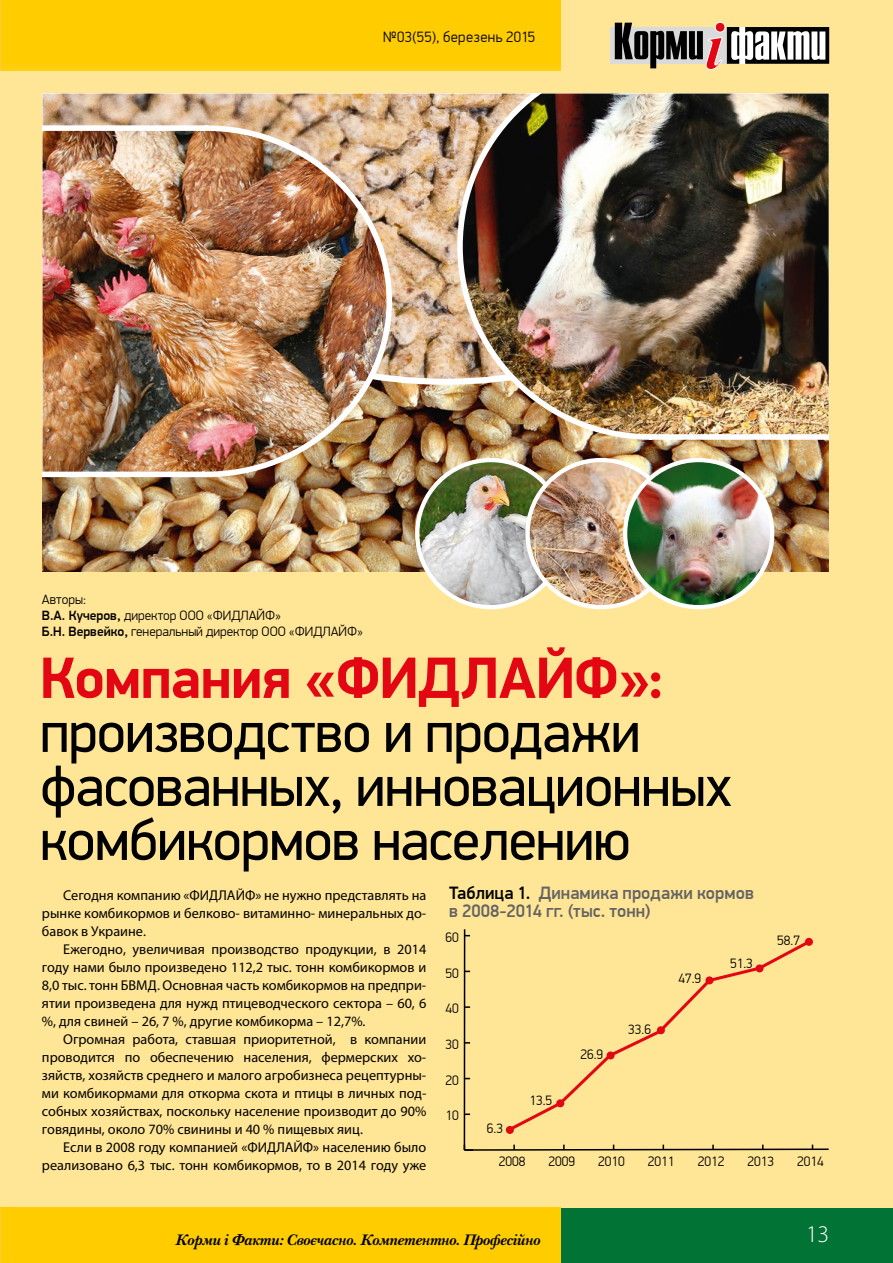
<style>
.page{position:relative;width:893px;height:1263px;background:#fff}
.page>*{position:absolute;margin:0;border:0;box-sizing:border-box;transform-origin:0 0}
.t1{font:58.5px/54px "PF Din Display Pro";letter-spacing:-.02em;color:#000}
.t2{font:700 58.5px "PF Din Display Pro";letter-spacing:-.015em;color:#e30613}
.t3{font:300 24px "Myriad Pro";color:#fff}
.t4{font:500 18px/18px "PF Din Display Pro";letter-spacing:.005em;color:#646363}
.t5{font:italic 700 15.75px "New Baskerville C";letter-spacing:-.01em;color:#000}
.t6{font:300 15px "PF Din Display Pro";letter-spacing:.025em;color:#000}
.t7{font:14.25px/18px "Myriad Pro";color:#000;text-align:justify}
.t8{font:300 13.65px "PF Din Display Pro";color:#000}
.t9{font:300 13.5px/16.2px "PF Din Display Pro";color:#000}
.s1{font-weight:500}
.s2{color:#000}
</style>
<div class="page">
<div style="left:561px;top:1208px;width:332px;height:55px;background:#007335"></div>
<div style="left:0;top:0;width:893px;height:1208px;background:#ffe596"></div>
<div style="left:0;top:0;width:561px;height:70px;background:#fc0"></div>
<div style="left:0;top:1208px;width:561px;height:55px;background:#fc0"></div>
<div style="left:727px;top:27px;width:102px;height:37px;background:#fff"></div>
<svg style="left:610px;top:27px;width:5px;height:37px"></svg>
<svg style="left:615px;top:22px;width:124px;height:48px"></svg>
<hr style="left:737px;top:35px;width:2px;height:21px;background:#000">
<svg style="left:745px;top:27px;width:84px;height:37px"></svg>
<hr style="left:464px;top:929px;width:1px;height:221px;background:#000">
<svg style="left:463px;top:1145px;width:366px;height:6px"></svg>
<div style="left:506px;top:1126px;width:8px;height:8px;border:2px solid #e30613;border-radius:50%"></div>
<svg style="left:506px;top:938px;width:307px;height:195px"></svg>
<div style="left:657px;top:1026px;width:8px;height:8px;border:2px solid #e30613;border-radius:50%"></div>
<div style="left:706px;top:977px;width:7px;height:7px;background:#e30613;border-radius:50%"></div>
<div style="left:705px;top:976px;width:8px;height:8px;border:2px solid #e30613;border-radius:50%"></div>
<div style="left:756px;top:965px;width:7px;height:7px;background:#e30613;border-radius:50%"></div>
<div style="left:756px;top:964px;width:7px;height:8px;border:2px solid #e30613;border-radius:50%"></div>
<div style="left:806px;top:938px;width:6px;height:7px;background:#e30613;border-radius:50%"></div>
<div style="left:805px;top:938px;width:8px;height:8px;border:2px solid #e30613;border-radius:50%"></div>
<img style="left:43px;top:385px;width:786px;height:186px">
<img style="left:43px;top:94px;width:411px;height:291px">
<img style="left:454px;top:94px;width:375px;height:348px">
<img style="left:417px;top:460px;width:147px;height:147px;border-radius:71px">
<div style="left:415px;top:458px;width:151px;height:151px;border:4px solid #fff;border-radius:50%"></div>
<img style="left:528px;top:461px;width:124px;height:146px">
<div style="left:525px;top:458px;width:152px;height:151px;border:4px solid #fff;border-radius:50%"></div>
<img style="left:625px;top:460px;width:147px;height:147px;border-radius:71px">
<div style="left:623px;top:458px;width:151px;height:151px;border:4px solid #fff;border-radius:50%"></div>
<img style="left:43px;top:123px;width:352px;height:357px">
<p class="t6" style="left:383px;top:28px;width:154px">№03(55), березень 2015</p>
<p class="t9" style="left:42px;top:591px;width:323px">Авторы:<br><span class="s1">В.А. Кучеров,</span> директор ООО «ФИДЛАЙФ»<br><span class="s1">Б.Н. Вервейко,</span> генеральный директор ООО «ФИДЛАЙФ»</p>
<h1 class="t2" style="left:40px;top:642px;width:627px">Компания «ФИДЛАЙФ»:</h1>
<h1 class="t1" style="left:40px;top:706px;width:693px">производство и продажи фасованных, инновационных комбикормов населению</h1>
<p class="t7" style="left:42px;top:886px;width:386px;text-indent:21px">Сегодня компанию «ФИДЛАЙФ» не нужно представлять на рынке комбикормов и белково- витаминно- минеральных до&shy;бавок в Украине.</p>
<p class="t7" style="left:42px;top:940px;width:386px;text-indent:21px">Ежегодно, увеличивая производство продукции, в 2014 году нами было произведено 112,2 тыс. тонн комбикормов и 8,0 тыс. тонн БВМД. Основная часть комбикормов на предпри&shy;ятии произведена для нужд птицеводческого сектора – 60, 6 %, для свиней – 26, 7 %, другие комбикорма – 12,7%.</p>
<p class="t7" style="left:42px;top:1030px;width:386px;text-indent:21px">Огромная работа, ставшая приоритетной, в компании проводится по обеспечению населения, фермерских хо&shy;зяйств, хозяйств среднего и малого агробизнеса рецептурны&shy;ми комбикормами для откорма скота и птицы в личных под&shy;собных хозяйствах, поскольку население производит до 90% говядины, около 70% свинины и 40 % пищевых яиц.</p>
<p class="t7" style="left:42px;top:1138px;width:386px;text-align:right">Если в 2008 году компанией «ФИДЛАЙФ» населению было реализовано 6,3 тыс. тонн комбикормов, то в 2014 году уже</p>
<p class="t4" style="left:449px;top:884px;width:306px"><span class="s2">Таблица 1.</span> Динамика продажи кормов в 2008-2014 гг. (тыс. тонн)</p>
<p class="t8" style="left:446px;top:929px;width:15px">60</p>
<p class="t8" style="left:446px;top:965px;width:15px">50</p>
<p class="t8" style="left:446px;top:1001px;width:15px">40</p>
<p class="t8" style="left:446px;top:1036px;width:15px">30</p>
<p class="t8" style="left:446px;top:1072px;width:15px">20</p>
<p class="t8" style="left:446px;top:1108px;width:15px">10</p>
<p class="t8" style="left:487px;top:1121px;width:18px">6.3</p>
<p class="t8" style="left:529px;top:1092px;width:24px">13.5</p>
<p class="t8" style="left:580px;top:1047px;width:24px">26.9</p>
<p class="t8" style="left:628px;top:1021px;width:24px">33.6</p>
<p class="t8" style="left:678px;top:970px;width:24px">47.9</p>
<p class="t8" style="left:730px;top:955px;width:24px">51.3</p>
<p class="t8" style="left:777px;top:932px;width:24px">58.7</p>
<p class="t8" style="left:499px;top:1153px;width:28px">2008</p>
<p class="t8" style="left:548px;top:1153px;width:28px">2009</p>
<p class="t8" style="left:598px;top:1153px;width:28px">2010</p>
<p class="t8" style="left:648px;top:1153px;width:28px">2011</p>
<p class="t8" style="left:698px;top:1153px;width:28px">2012</p>
<p class="t8" style="left:747px;top:1153px;width:28px">2013</p>
<p class="t8" style="left:797px;top:1153px;width:28px">2014</p>
<p class="t5" style="left:170px;top:1227px;width:367px">Корми і Факти: Своєчасно. Компетентно. Професійно</p>
<h2 class="t3" style="left:806px;top:1219px;width:25px">13</h2>
<p class="t5" style="left:175px;top:1231px;width:367px">Корми і Факти: Своєчасно. Компетентно. Професійно</p>
</div>
